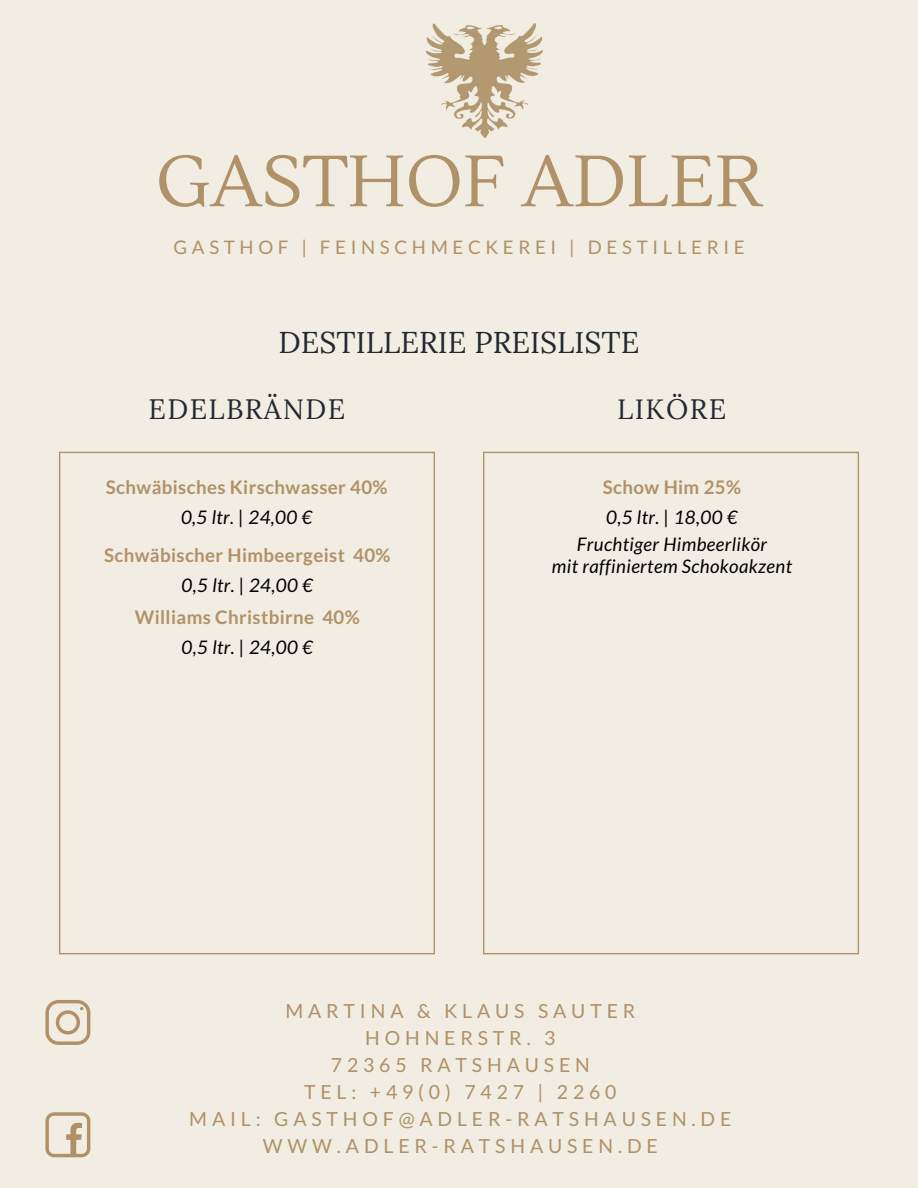
<style>
.page{position:relative;width:918px;height:1188px;background:#f1ede2}
.page>*{position:absolute;margin:0;border:0;box-sizing:border-box;transform-origin:0 0}
.t1{font:72px "Lustria";color:#b09168}
.t2{font:30px "Lora";color:#222933}
.t3{font:28.05px "Lora";letter-spacing:.05em;color:#222933}
.t4{font:19.5px "Lato";letter-spacing:.25em;color:#b09168}
.t5{font:italic 18.75px "Lato";letter-spacing:.02em;color:#000}
.t6{font:700 18.75px "Lato";letter-spacing:.02em;color:#b09168}
.t7{font:18.75px "Lato";letter-spacing:.25em;color:#b09168}
</style>
<div class="page">
<svg style="left:59px;top:452px;width:376px;height:502px"></svg>
<svg style="left:483px;top:452px;width:376px;height:502px"></svg>
<svg style="left:45px;top:1000px;width:45px;height:45px"></svg>
<svg style="left:45px;top:1112px;width:45px;height:45px"></svg>
<img style="left:426px;top:24px;width:117px;height:114px">
<p class="t1" style="left:156px;top:137px;width:609px">GASTHOF ADLER</p>
<p class="t7" style="left:174px;top:235px;width:573px">GASTHOF | FEINSCHMECKEREI | DESTILLERIE</p>
<p class="t2" style="left:279px;top:323px;width:362px">DESTILLERIE PREISLISTE</p>
<p class="t3" style="left:149px;top:391px;width:198px">EDELBRÄNDE</p>
<p class="t3" style="left:617px;top:391px;width:110px">LIKÖRE</p>
<p class="t6" style="left:106px;top:475px;width:283px">Schwäbisches Kirschwasser 40%</p>
<p class="t5" style="left:181px;top:505px;width:133px">0,5 ltr. | 24,00 €</p>
<p class="t6" style="left:104px;top:544px;width:288px">Schwäbischer Himbeergeist 40%</p>
<p class="t5" style="left:182px;top:574px;width:133px">0,5 ltr. | 24,00 €</p>
<p class="t6" style="left:135px;top:605px;width:226px">Williams Christbirne 40%</p>
<p class="t5" style="left:182px;top:636px;width:133px">0,5 ltr. | 24,00 €</p>
<p class="t6" style="left:603px;top:475px;width:140px">Schow Him 25%</p>
<p class="t5" style="left:606px;top:505px;width:133px">0,5 ltr. | 18,00 €</p>
<p class="t5" style="left:577px;top:532px;width:192px">Fruchtiger Himbeerlikör</p>
<p class="t5" style="left:552px;top:555px;width:242px">mit raffiniertem Schokoakzent</p>
<p class="t4" style="left:285px;top:999px;width:351px">MARTINA &amp; KLAUS SAUTER</p>
<p class="t4" style="left:365px;top:1026px;width:192px">HOHNERSTR. 3</p>
<p class="t4" style="left:331px;top:1053px;width:260px">72365 RATSHAUSEN</p>
<p class="t4" style="left:304px;top:1079px;width:314px">TEL: +49(0) 7427 | 2260</p>
<p class="t4" style="left:189px;top:1106px;width:544px">MAIL: GASTHOF@ADLER-RATSHAUSEN.DE</p>
<p class="t4" style="left:263px;top:1133px;width:396px">WWW.ADLER-RATSHAUSEN.DE</p>
</div>
